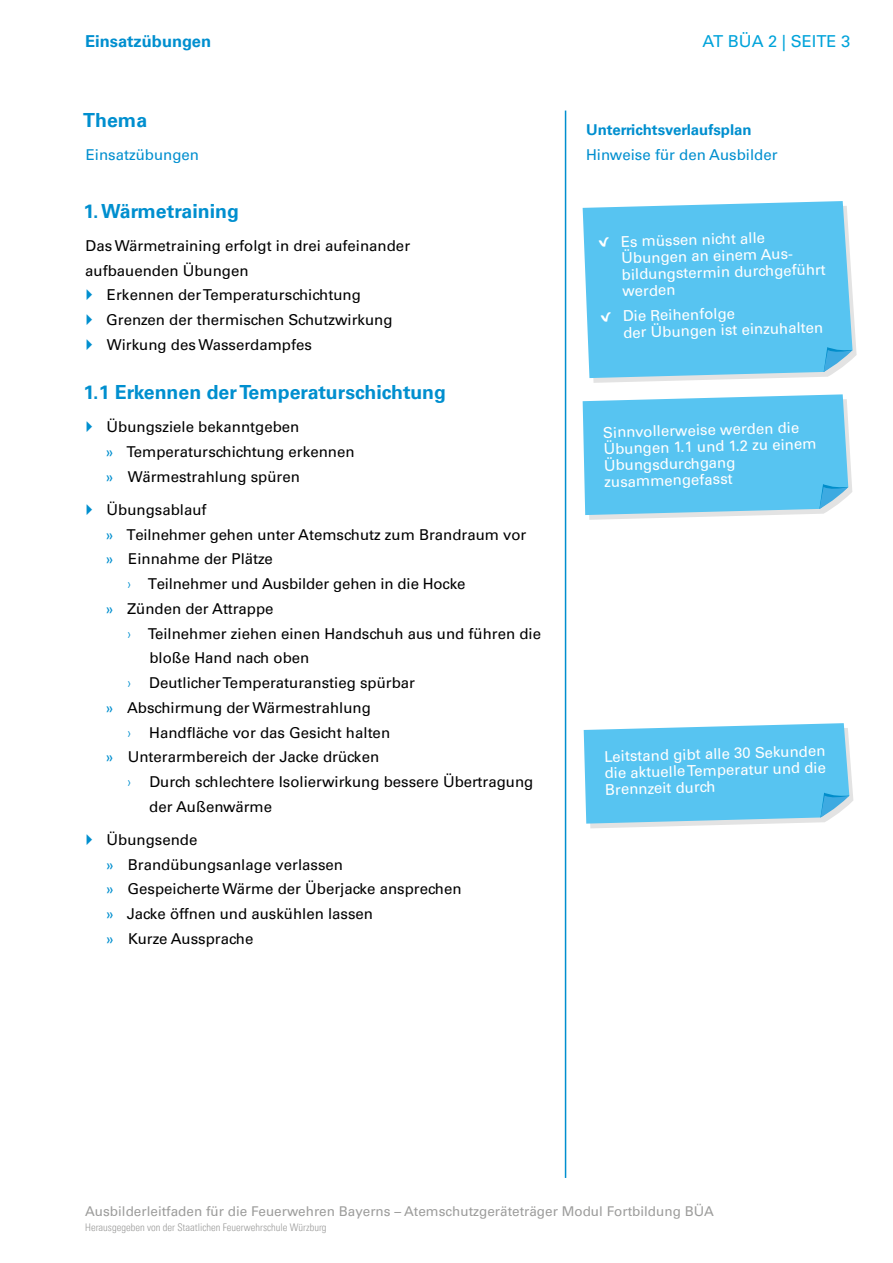
<style>
.page{position:relative;width:893px;height:1263px;background:#fff}
.page>*{position:absolute;margin:0;border:0;box-sizing:border-box;transform-origin:0 0}
.t1{font:700 19.5px "Univers LT Pro 65";color:#008fcf}
.t2{font:700 16.5px "Univers LT Pro 65";color:#008fcf}
.t3{font:16.5px "Univers LT Pro 55 Roman";color:#00a3da}
.t4{font:15px/24.8px "Univers LT Pro 55 Roman";color:#000}
.t5{font:15px/16.4px "Univers LT Pro 55 Roman";color:#fff}
.t6{font:15px "Univers LT Std";color:#000}
.t7{font:15px "Univers LT Pro 55 Roman";color:#008fcf}
.t8{font:700 15px "Univers LT Pro 65";color:#008fcf}
.t9{font:13.5px "Univers LT Pro 55 Roman";color:#9d9d9c}
.t10{font:300 condensed 10.5px "Univers LT Pro";color:#9d9d9c}
.s1{font-family:"Univers LT Std";color:#008fcf}
.s2{font-family:"Univers LT Pro 45";font-weight:300;color:#008fcf}
.s3{font-family:"CC Sign Language"}
</style>
<div class="page">
<hr style="left:565px;top:111px;width:1px;height:1067px;background:#008fcf">
<svg style="left:593px;top:291px;width:264px;height:92px"></svg>
<svg style="left:583px;top:201px;width:269px;height:177px;background:#60c7f1"></svg>
<svg style="left:824px;top:347px;width:28px;height:25px"></svg>
<svg style="left:583px;top:394px;width:269px;height:126px;background:#6ac9f1"></svg>
<svg style="left:584px;top:723px;width:269px;height:105px;background:#6ccaf1"></svg>
<p class="t2" style="left:85px;top:30px;width:128px">Einsatzübungen</p>
<p class="t3" style="left:702px;top:30px;width:149px">AT BÜA 2 | SEITE 3</p>
<h1 class="t1" style="left:83px;top:106px;width:65px">Thema</h1>
<p class="t7" style="left:86px;top:144px;width:115px">Einsatzübungen</p>
<h1 class="t1" style="left:83px;top:197px;width:157px">1. Wärmetraining</h1>
<p class="t6" style="left:86px;top:237px;width:326px">Das Wärmetraining erfolgt in drei aufeinander</p>
<p class="t6" style="left:85px;top:261px;width:165px">aufbauenden Übungen</p>
<p class="t6" style="left:107px;top:286px;width:255px">Erkennen der Temperaturschichtung</p>
<p class="t6" style="left:106px;top:311px;width:288px">Grenzen der thermischen Schutzwirkung</p>
<p class="t6" style="left:107px;top:336px;width:207px">Wirkung des Wasserdampfes</p>
<h1 class="t1" style="left:83px;top:379px;width:364px">1.1 Erkennen der Temperaturschichtung</h1>
<p class="t6" style="left:106px;top:418px;width:194px">Übungsziele bekanntgeben</p>
<p class="t4" style="left:106px;top:439px;width:250px"><span class="s1">»</span> Temperaturschichtung erkennen <span class="s1">»</span> Wärmestrahlung spüren</p>
<p class="t6" style="left:106px;top:501px;width:102px">Übungsablauf</p>
<p class="t4" style="left:106px;top:521px;width:422px"><span class="s1">»</span> Teilnehmer gehen unter Atemschutz zum Brandraum vor</p>
<p class="t4" style="left:106px;top:546px;width:169px"><span class="s1">»</span> Einnahme der Plätze</p>
<p class="t4" style="left:127px;top:571px;width:340px"><span class="s2">›</span> Teilnehmer und Ausbilder gehen in die Hocke</p>
<p class="t4" style="left:106px;top:595px;width:169px"><span class="s1">»</span> Zünden der Attrappe</p>
<p class="t4" style="left:127px;top:620px;width:415px"><span class="s2">›</span> Teilnehmer ziehen einen Handschuh aus und führen die</p>
<p class="t4" style="left:149px;top:645px;width:162px">bloße Hand nach oben</p>
<p class="t4" style="left:127px;top:670px;width:289px"><span class="s2">›</span> Deutlicher Temperaturanstieg spürbar</p>
<p class="t4" style="left:106px;top:694px;width:267px"><span class="s1">»</span> Abschirmung der Wärmestrahlung</p>
<p class="t4" style="left:127px;top:719px;width:264px"><span class="s2">›</span> Handfläche vor das Gesicht halten</p>
<p class="t4" style="left:106px;top:744px;width:275px"><span class="s1">»</span> Unterarmbereich der Jacke drücken</p>
<p class="t4" style="left:127px;top:769px;width:408px"><span class="s2">›</span> Durch schlechtere Isolierwirkung bessere Übertragung</p>
<p class="t4" style="left:149px;top:793px;width:124px">der Außenwärme</p>
<p class="t6" style="left:107px;top:831px;width:92px">Übungsende</p>
<p class="t4" style="left:106px;top:851px;width:357px"><span class="s1">»</span> Brandübungsanlage verlassen<br><span class="s1">»</span> Gespeicherte Wärme der Überjacke ansprechen <span class="s1">»</span> Jacke öffnen und auskühlen lassen<br><span class="s1">»</span> Kurze Aussprache</p>
<p class="t8" style="left:586px;top:119px;width:167px">Unterrichtsverlaufsplan</p>
<p class="t7" style="left:586px;top:144px;width:193px">Hinweise für den Ausbilder</p>
<p class="t5" style="left:620px;top:233px;width:206px;text-indent:-22px;rotate:-2deg"><span class="s3">√</span> Es müssen nicht alle<br>Übungen an einem Aus&shy;bildungstermin durchgeführt werden</p>
<p class="t5" style="left:622px;top:307px;width:202px;line-height:17px;text-indent:-22px;rotate:-2deg"><span class="s3">√</span> Die Reihenfolge<br>der Übungen ist einzuhalten</p>
<p class="t5" style="left:602px;top:424px;width:215px;rotate:-2deg">Sinnvollerweise werden die<br>Übungen 1.1 und 1.2 zu einem<br>Übungsdurchgang zusammengefasst</p>
<p class="t5" style="left:604px;top:748px;width:223px;text-align:justify;rotate:-2deg">Leitstand gibt alle 30 Sekunden die aktuelle Temperatur und die Brennzeit durch</p>
<p class="t9" style="left:85px;top:1202px;width:630px">Ausbilderleitfaden für die Feuerwehren Bayerns – Atemschutzgeräteträger Modul Fortbildung BÜA</p>
<p class="t10" style="left:85px;top:1220px;width:243px">Herausgegeben von der Staatlichen Feuerwehrschule Würzburg</p>
</div>
